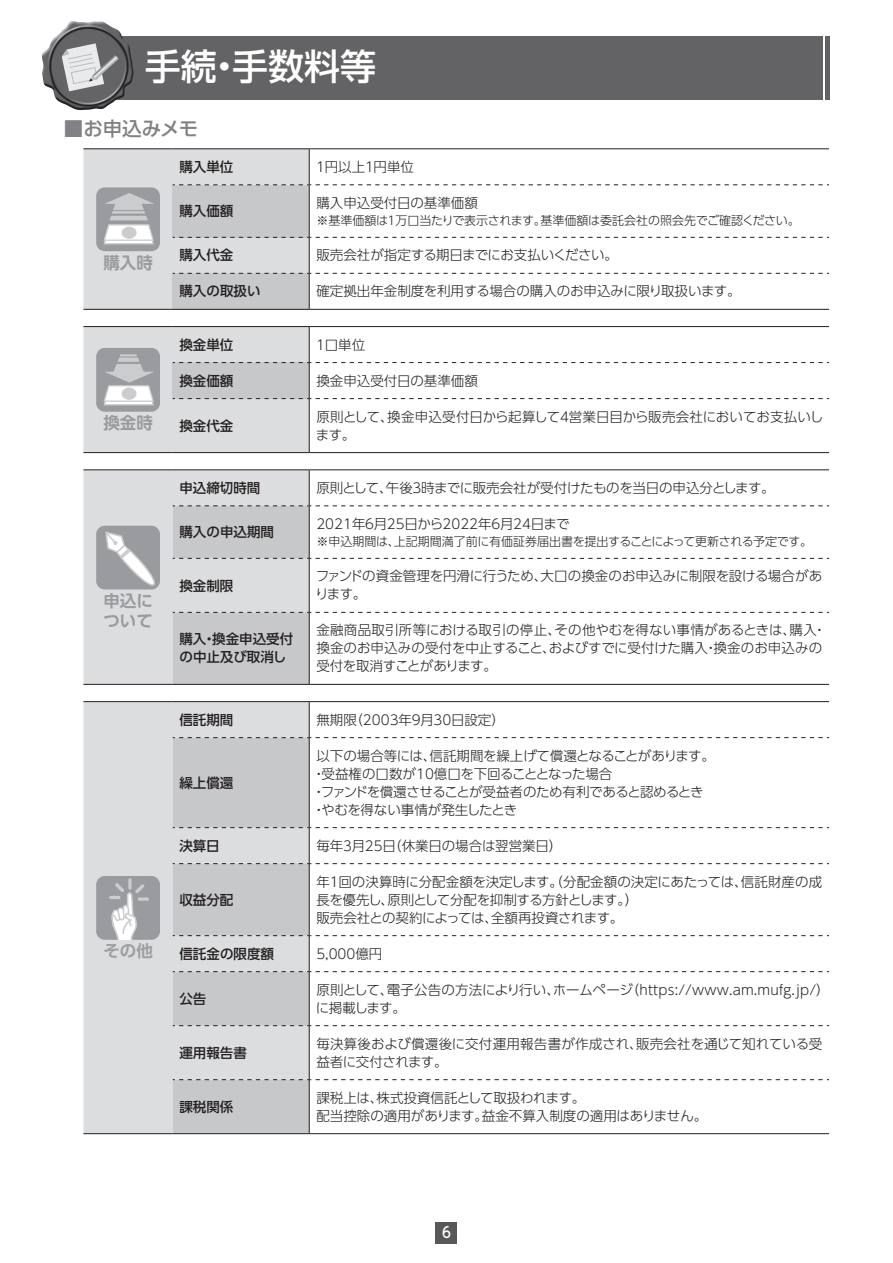
<style>
.page{position:relative;width:893px;height:1263px;background:#fff}
.page>*{position:absolute;margin:0;border:0;box-sizing:border-box;transform-origin:0 0}
.t1{font:500 36px "UD Shin Go Pro";color:#fff}
.t2{font:500 19.5px "UD Shin Go Pro";letter-spacing:-.005em;color:#808285}
.t3{font:700 16.5px/19.5px "UD Shin Go Pro De";color:#999b9e}
.t4{font:700 16.5px "UD Shin Go Pro De";color:#9d9fa2}
.t5{font:500 15px "UD Shin Go Pro";color:#fff;scale:.9 1}
.t6{font:300 13.5px/18px "UD Shin Go Pro";letter-spacing:-.005em;color:#231f20}
.t7{font:500 13.5px/18px "UD Shin Go Pro";color:#231f20}
.t8{font:300 13.5px/18px "UD Shin Go Pro";letter-spacing:-.025em;color:#231f20}
.t9{font:300 13.5px/18px "UD Shin Go Pro";letter-spacing:.015em;color:#231f20}
.t10{font:300 13.5px "UD Shin Go Pro";letter-spacing:-.03em;color:#231f20}
.t11{font:300 12px "UD Shin Go Pro";letter-spacing:-.02em;color:#231f20}
</style>
<div class="page">
<div style="left:436px;top:1222px;width:21px;height:21px;background:#57585a"></div>
<div style="left:83px;top:36px;width:740px;height:63px;background:#636366"></div>
<hr style="left:825px;top:36px;width:4px;height:63px;background:#636366">
<img style="left:42px;top:21px;width:92px;height:90px">
<svg style="left:62px;top:43px;width:57px;height:48px"></svg>
<hr style="left:83px;top:148px;width:90px;height:1px;background:#231f20">
<hr style="left:173px;top:148px;width:136px;height:1px;background:#231f20">
<hr style="left:309px;top:148px;width:520px;height:1px;background:#231f20">
<hr style="left:83px;top:309px;width:90px;height:1px;background:#231f20">
<hr style="left:173px;top:309px;width:136px;height:1px;background:#231f20">
<hr style="left:309px;top:309px;width:520px;height:1px;background:#231f20">
<svg style="left:83px;top:149px;width:746px;height:160px"></svg>
<hr style="left:83px;top:326px;width:90px;height:1px;background:#231f20">
<hr style="left:173px;top:326px;width:136px;height:1px;background:#231f20">
<hr style="left:309px;top:326px;width:520px;height:1px;background:#231f20">
<svg style="left:83px;top:327px;width:746px;height:126px"></svg>
<div style="left:83px;top:470px;width:226px;height:214px;background:#dcdddf"></div>
<hr style="left:83px;top:684px;width:90px;height:1px;background:#231f20">
<hr style="left:309px;top:470px;width:1px;height:35px;background:#231f20">
<hr style="left:173px;top:684px;width:136px;height:1px;background:#231f20">
<hr style="left:309px;top:684px;width:520px;height:1px;background:#231f20">
<hr style="left:83px;top:469px;width:90px;height:1px;background:#231f20">
<hr style="left:173px;top:469px;width:136px;height:1px;background:#231f20">
<hr style="left:309px;top:469px;width:520px;height:1px;background:#231f20">
<svg style="left:173px;top:505px;width:656px;height:179px"></svg>
<div style="left:96px;top:526px;width:64px;height:63px;background:#999b9e;border-radius:9px"></div>
<svg style="left:104px;top:530px;width:56px;height:63px"></svg>
<div style="left:83px;top:702px;width:226px;height:431px;background:#dcdddf"></div>
<svg style="left:173px;top:738px;width:136px;height:395px;background:#cdced0"></svg>
<hr style="left:83px;top:701px;width:90px;height:1px;background:#231f20">
<hr style="left:173px;top:701px;width:136px;height:1px;background:#231f20">
<hr style="left:309px;top:701px;width:520px;height:1px;background:#231f20">
<hr style="left:309px;top:702px;width:1px;height:35px;background:#231f20">
<hr style="left:309px;top:738px;width:1px;height:89px;background:#231f20">
<hr style="left:309px;top:828px;width:1px;height:35px;background:#231f20">
<hr style="left:309px;top:864px;width:1px;height:71px;background:#231f20">
<hr style="left:309px;top:936px;width:1px;height:35px;background:#231f20">
<hr style="left:309px;top:972px;width:1px;height:53px;background:#231f20">
<hr style="left:309px;top:1026px;width:1px;height:53px;background:#231f20">
<hr style="left:309px;top:1080px;width:1px;height:53px;background:#231f20">
<svg style="left:173px;top:737px;width:656px;height:1px"></svg>
<svg style="left:173px;top:827px;width:656px;height:1px"></svg>
<svg style="left:173px;top:863px;width:656px;height:1px"></svg>
<svg style="left:173px;top:935px;width:656px;height:1px"></svg>
<svg style="left:173px;top:971px;width:656px;height:1px"></svg>
<svg style="left:173px;top:1025px;width:656px;height:1px"></svg>
<svg style="left:173px;top:1079px;width:656px;height:1px"></svg>
<hr style="left:83px;top:1133px;width:90px;height:1px;background:#231f20">
<hr style="left:173px;top:1133px;width:136px;height:1px;background:#231f20">
<hr style="left:309px;top:1133px;width:520px;height:1px;background:#231f20">
<div style="left:96px;top:876px;width:64px;height:64px;background:#999b9e;border-radius:9px"></div>
<svg style="left:128px;top:878px;width:4px;height:12px"></svg>
<svg style="left:109px;top:883px;width:35px;height:57px"></svg>
<svg style="left:138px;top:897px;width:11px;height:4px"></svg>
<h1 class="t1" style="left:145px;top:37px;width:233px">手続・手数料等</h1>
<h2 class="t2" style="left:64px;top:112px;width:136px">■お申込みメモ</h2>
<p class="t3" style="left:103px;top:252px;width:51px">購入時</p>
<p class="t3" style="left:103px;top:413px;width:51px">換金時</p>
<p class="t3" style="left:103px;top:590px;width:51px">申込について</p>
<p class="t4" style="left:103px;top:938px;width:51px">その他</p>
<p class="t7" style="left:179px;top:157px;width:55px">購入単位</p>
<p class="t6" style="left:314px;top:157px;width:102px">１円以上１円単位</p>
<p class="t7" style="left:179px;top:202px;width:55px">購入価額</p>
<p class="t6" style="left:316px;top:193px;width:163px">購入申込受付日の基準価額</p>
<p class="t11" style="left:316px;top:210px;width:485px">※基準価額は１万口当たりで表示されます。基準価額は委託会社の照会先でご確認ください。</p>
<p class="t7" style="left:179px;top:246px;width:55px">購入代金</p>
<p class="t6" style="left:316px;top:246px;width:303px">販売会社が指定する期日までにお支払いください。</p>
<p class="t7" style="left:179px;top:282px;width:83px">購入の取扱い</p>
<p class="t6" style="left:316px;top:282px;width:426px">確定拠出年金制度を利用する場合の購入のお申込みに限り取扱います。</p>
<p class="t7" style="left:179px;top:335px;width:55px">換金単位</p>
<p class="t6" style="left:314px;top:335px;width:53px">１口単位</p>
<p class="t7" style="left:179px;top:371px;width:55px">換金価額</p>
<p class="t6" style="left:316px;top:371px;width:163px">換金申込受付日の基準価額</p>
<p class="t7" style="left:179px;top:416px;width:55px">換金代金</p>
<p class="t6" style="left:316px;top:407px;width:509px">原則として、換金申込受付日から起算して４営業日目から販売会社においてお支払いします。</p>
<p class="t7" style="left:179px;top:478px;width:82px">申込締切時間</p>
<p class="t10" style="left:316px;top:477px;width:460px">原則として、午後３時までに販売会社が受付けたものを当日の申込分とします。</p>
<p class="t7" style="left:179px;top:523px;width:96px">購入の申込期間</p>
<p class="t6" style="left:316px;top:514px;width:255px">2021年６月25日から2022年６月24日まで</p>
<p class="t11" style="left:316px;top:531px;width:497px">※申込期間は、上記期間満了前に有価証券届出書を提出することによって更新される予定です。</p>
<p class="t7" style="left:179px;top:576px;width:55px">換金制限</p>
<p class="t6" style="left:315px;top:567px;width:509px">ファンドの資金管理を円滑に行うため、大口の換金のお申込みに制限を設ける場合があります。</p>
<p class="t7" style="left:179px;top:630px;width:115px">購入・換金申込受付の中止及び取消し</p>
<p class="t6" style="left:316px;top:621px;width:512px">金融商品取引所等における取引の停止、その他やむを得ない事情があるときは、購入・換金のお申込みの受付を中止すること、およびすでに受付けた購入・換金のお申込みの受付を取消すことがあります。</p>
<p class="t7" style="left:179px;top:710px;width:55px">信託期間</p>
<p class="t6" style="left:316px;top:710px;width:190px">無期限（2003年９月30日設定）</p>
<p class="t7" style="left:179px;top:773px;width:55px">繰上償還</p>
<p class="t6" style="left:312px;top:746px;width:404px;text-indent:4px">以下の場合等には、信託期間を繰上げて償還となることがあります。・受益権の口数が10億口を下回ることとなった場合<br>・ファンドを償還させることが受益者のため有利であると認めるとき・やむを得ない事情が発生したとき</p>
<p class="t7" style="left:179px;top:836px;width:42px">決算日</p>
<p class="t6" style="left:316px;top:836px;width:247px">毎年３月25日（休業日の場合は翌営業日）</p>
<p class="t7" style="left:179px;top:890px;width:55px">収益分配</p>
<p class="t8" style="left:316px;top:872px;width:507px">年１回の決算時に分配金額を決定します。（分配金額の決定にあたっては、信託財産の成長を優先し、原則として分配を抑制する方針とします。）<br>販売会社との契約によっては、全額再投資されます。</p>
<p class="t7" style="left:179px;top:944px;width:96px">信託金の限度額</p>
<p class="t6" style="left:316px;top:944px;width:68px">5,000億円</p>
<p class="t7" style="left:179px;top:989px;width:28px">公告</p>
<p class="t9" style="left:316px;top:980px;width:515px">原則として、電子公告の方法により行い、ホームページ（https://www.am.mufg.jp/）に掲載します。</p>
<p class="t7" style="left:179px;top:1043px;width:69px">運用報告書</p>
<p class="t6" style="left:316px;top:1034px;width:507px">毎決算後および償還後に交付運用報告書が作成され、販売会社を通じて知れている受益者に交付されます。</p>
<p class="t7" style="left:179px;top:1097px;width:55px">課税関係</p>
<p class="t6" style="left:316px;top:1088px;width:392px">課税上は、株式投資信託として取扱われます。<br>配当控除の適用があります。益金不算入制度の適用はありません。</p>
<p class="t5" style="left:442px;top:1220px;width:11px">6</p>
</div>
